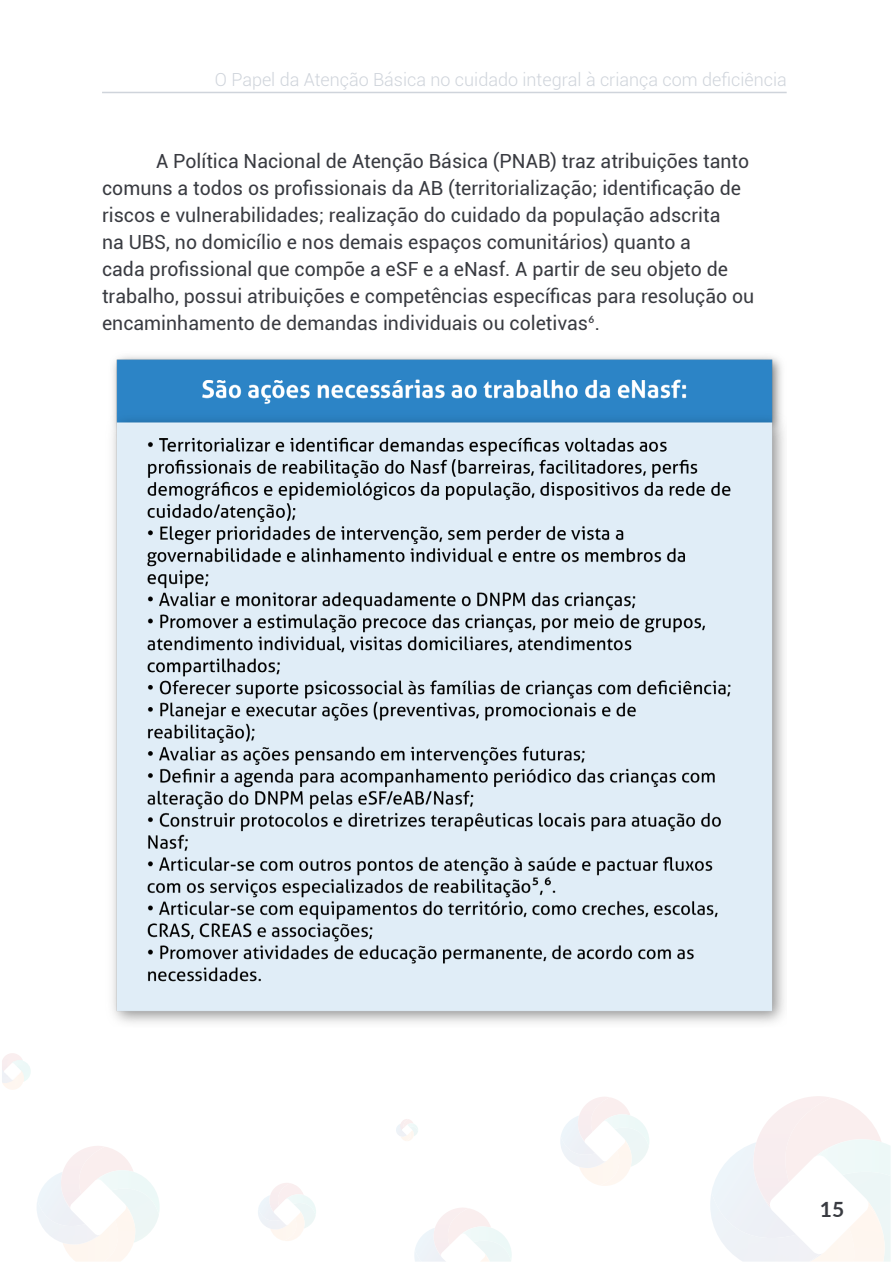
<style>
.page{position:relative;width:893px;height:1263px;background:#fff}
.page>*{position:absolute;margin:0;border:0;box-sizing:border-box;transform-origin:0 0}
.t1{font:700 21px "Lato";color:#393b41}
.t2{font:19.5px/27px "Roboto";color:#393b41}
.t3{font:300 18px "Roboto";color:#cfd4db}
.s1{font-family:"Lato"}
</style>
<div class="page">
<svg style="left:37px;top:1146px;width:123px;height:116px"></svg>
<svg style="left:711px;top:1096px;width:180px;height:166px"></svg>
<img style="left:868px;top:1202px;width:17px;height:46px">
<svg style="left:258px;top:1195px;width:58px;height:46px"></svg>
<svg style="left:409px;top:1120px;width:9px;height:21px"></svg>
<svg style="left:561px;top:1097px;width:88px;height:89px"></svg>
<img style="left:625px;top:1140px;width:7px;height:19px">
<svg style="left:414px;top:1208px;width:98px;height:54px"></svg>
<img style="left:434px;top:1210px;width:17px;height:47px">
<img style="left:61px;top:1161px;width:35px;height:48px">
<img style="left:270px;top:1183px;width:34px;height:23px">
<img style="left:753px;top:1160px;width:18px;height:48px">
<img style="left:578px;top:1108px;width:35px;height:34px">
<hr style="left:102px;top:92px;width:685px;height:1px;background:#cfd4db">
<img style="left:112px;top:356px;width:672px;height:667px">
<p class="t3" style="left:215px;top:67px;width:573px">O Papel da Atenção Básica no cuidado integral à criança com deficiência</p>
<p class="t2" style="left:102px;top:147px;width:654px;text-indent:54px">A Política Nacional de Atenção Básica (PNAB) traz atribuições tanto comuns a todos os profissionais da AB (territorialização; identificação de riscos e vulnerabilidades; realização do cuidado da população adscrita<br>na UBS, no domicílio e nos demais espaços comunitários) quanto a<br>cada profissional que compõe a eSF e a eNasf. A partir de seu objeto de trabalho, possui atribuições e competências específicas para resolução ou encaminhamento de demandas individuais ou coletivas<span class="s1">6</span>.</p>
<p class="t1" style="left:820px;top:1194px;width:26px">15</p>
</div>
